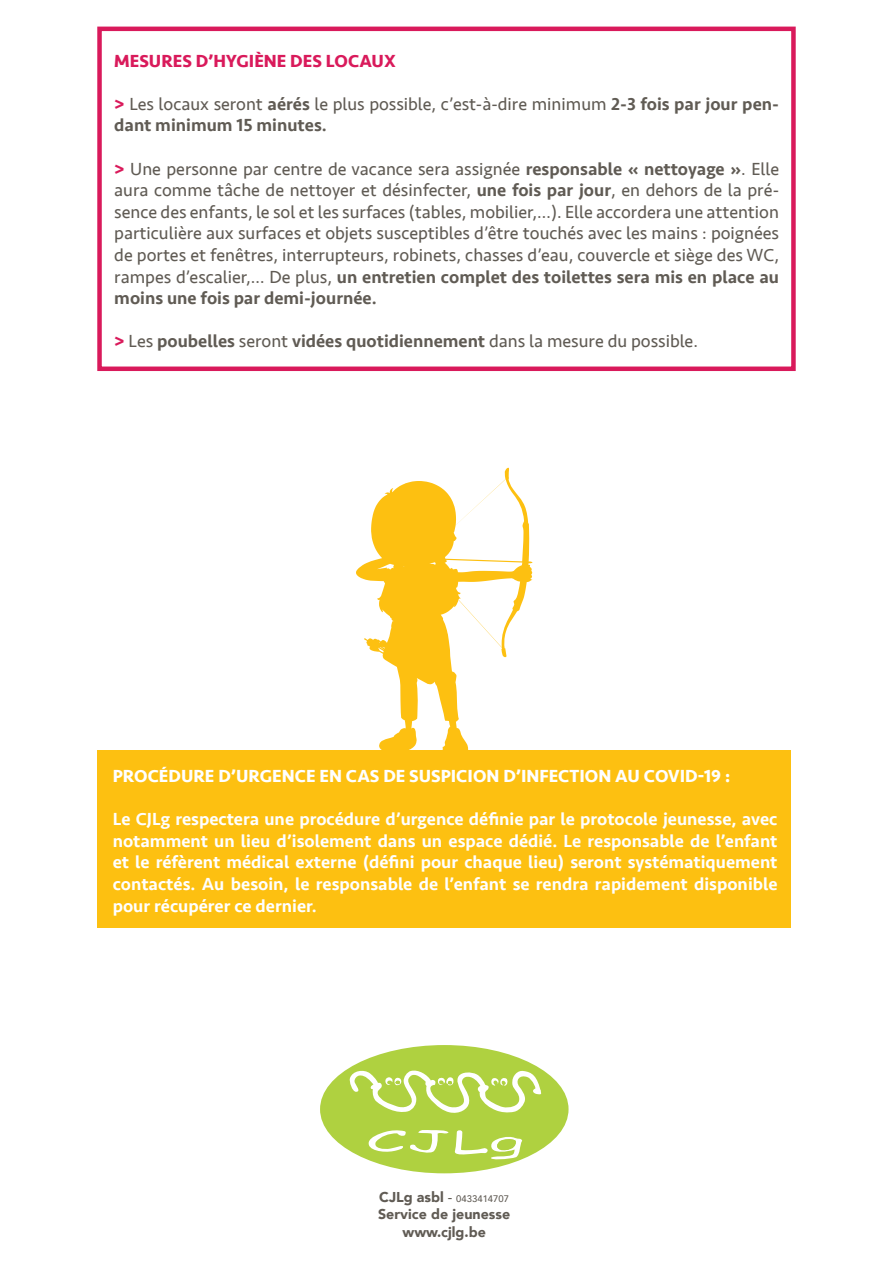
<style>
.page{position:relative;width:893px;height:1263px;background:#fff}
.page>*{position:absolute;margin:0;border:0;box-sizing:border-box;transform-origin:0 0}
.t1{font:18px/21.6px "Seravek";color:#605b54}
.t2{font:500 18px/21.6px "Seravek";color:#fff;text-align:justify}
.t3{font:700 18px "Seravek";color:#fff}
.t4{font:700 18px "Seravek";color:#d91a5b}
.t5{font:900 14.25px/17.1px "Avenir";color:#605b54;text-align:center}
.t6{font:500 9.45px "Avenir";color:#605b54}
.s1{font-weight:700;color:#d91a5b}
.s2{font-weight:500}
.s3{font-weight:900;font-size:14.25px}
.s4{font-size:14.25px}
</style>
<div class="page">
<div style="left:97px;top:27px;width:699px;height:344px;border:4px solid #d91a5b"></div>
<div style="left:97px;top:750px;width:694px;height:178px;background:#fdc011"></div>
<svg style="left:356px;top:468px;width:176px;height:282px"></svg>
<div style="left:320px;top:1045px;width:248px;height:128px;background:#afd140;border-radius:50%"></div>
<svg style="left:349px;top:1070px;width:192px;height:43px"></svg>
<svg style="left:367px;top:1130px;width:155px;height:30px"></svg>
<div style="left:533px;top:1088px;width:8px;height:6px;background:#fff;border-radius:50%"></div>
<p class="t4" style="left:114px;top:46px;width:283px">MESURES D’HYGIÈNE DES LOCAUX</p>
<p class="t1" style="left:114px;top:93px;width:666px"><span class="s1">&gt;</span> Les locaux seront <span class="s2">aérés</span> le plus possible, c’est-à-dire minimum <span class="s2">2-3 fois par jour pen&shy;dant minimum 15 minutes.</span></p>
<p class="t1" style="left:114px;top:158px;width:666px;text-align:justify"><span class="s1">&gt;</span> Une personne par centre de vacance sera assignée <span class="s2">responsable « nettoyage »</span>. Elle aura comme tâche de nettoyer et désinfecter, <span class="s2">une fois par jour</span>, en dehors de la pré&shy;sence des enfants, le sol et les surfaces (tables, mobilier,…). Elle accordera une attention particulière aux surfaces et objets susceptibles d’être touchés avec les mains : poignées de portes et fenêtres, interrupteurs, robinets, chasses d’eau, couvercle et siège des WC, rampes d’escalier,… De plus, <span class="s2">un entretien complet des toilettes sera mis en place au moins une fois par demi-journée.</span></p>
<p class="t1" style="left:114px;top:331px;width:585px"><span class="s1">&gt;</span> Les <span class="s2">poubelles</span> seront <span class="s2">vidées quotidiennement</span> dans la mesure du possible.</p>
<p class="t3" style="left:113px;top:762px;width:619px">PROCÉDURE D’URGENCE EN CAS DE SUSPICION D’INFECTION AU COVID-19 :</p>
<p class="t2" style="left:113px;top:808px;width:666px">Le CJLg respectera une procédure d’urgence définie par le protocole jeunesse, avec notamment un lieu d’isolement dans un espace dédié. Le responsable de l’enfant et le réfèrent médical externe (défini pour chaque lieu) seront systématiquement contactés. Au besoin, le responsable de l’enfant se rendra rapidement disponible pour récupérer ce dernier.</p>
<p class="t6" style="left:379px;top:1191px;width:131px"><span class="s3">CJLg asbl</span> <span class="s4">-</span> 0433414707</p>
<p class="t5" style="left:378px;top:1205px;width:134px">Service de jeunesse www.cjlg.be</p>
</div>
